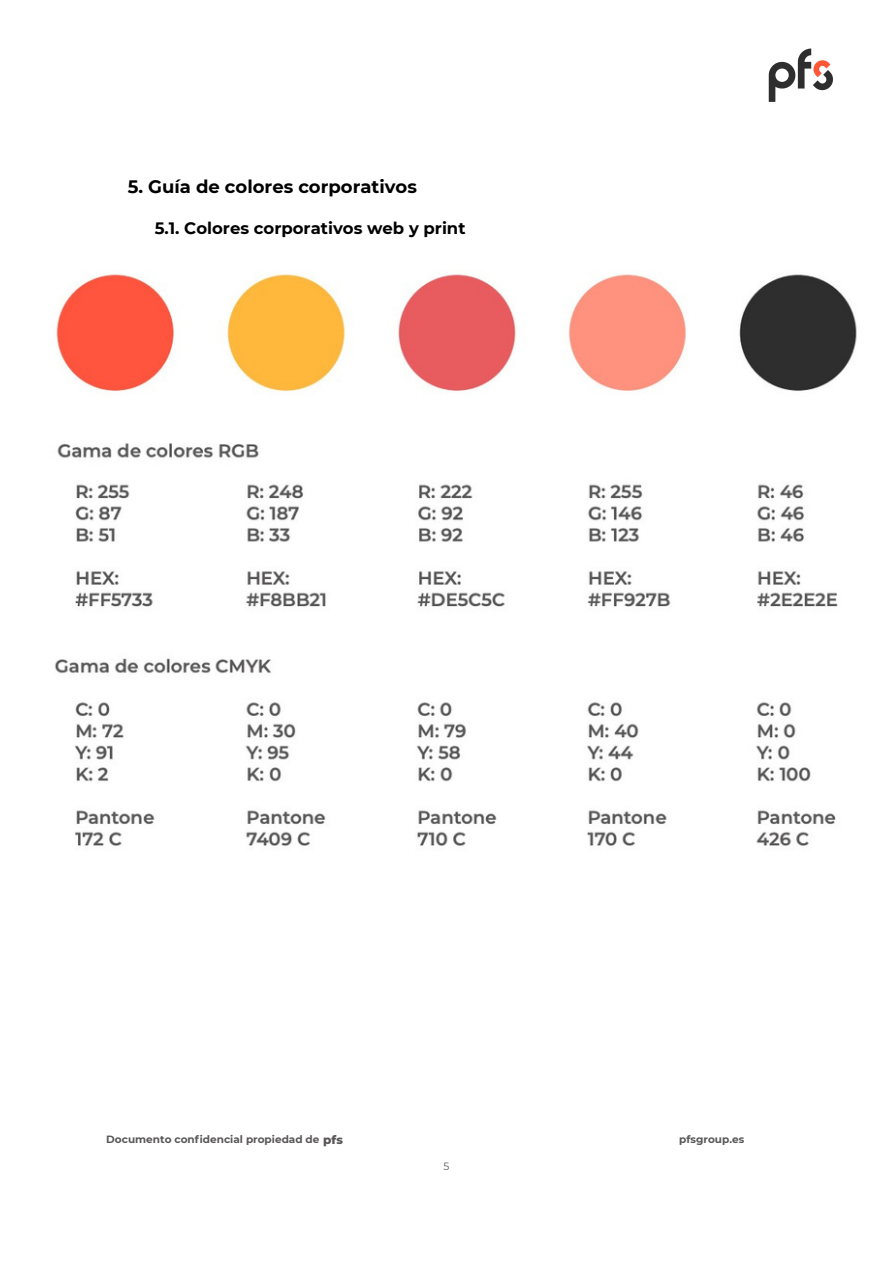
<style>
.page{position:relative;width:893px;height:1264px;background:#fff}
.page>*{position:absolute;margin:0;border:0;box-sizing:border-box;transform-origin:0 0}
.t1{font:700 18px "Montserrat";color:#000}
.t2{font:700 16.5px "Montserrat";color:#000}
.t3{font:800 12px "Montserrat";color:#595757}
.t4{font:700 10.5px "Montserrat";color:#595757}
.t5{font:10.5px "Montserrat";color:#595757}
</style>
<div class="page">
<img style="left:54px;top:274px;width:803px;height:572px">
<img style="left:768px;top:48px;width:65px;height:54px">
<p class="t1" style="left:128px;top:175px;width:291px">5. Guía de colores corporativos</p>
<p class="t2" style="left:155px;top:217px;width:312px">5.1. Colores corporativos web y print</p>
<p class="t4" style="left:106px;top:1132px;width:215px">Documento confidencial propiedad de</p>
<p class="t3" style="left:323px;top:1132px;width:21px">pfs</p>
<p class="t4" style="left:679px;top:1132px;width:66px">pfsgroup.es</p>
<p class="t5" style="left:443px;top:1159px;width:7px">5</p>
</div>
